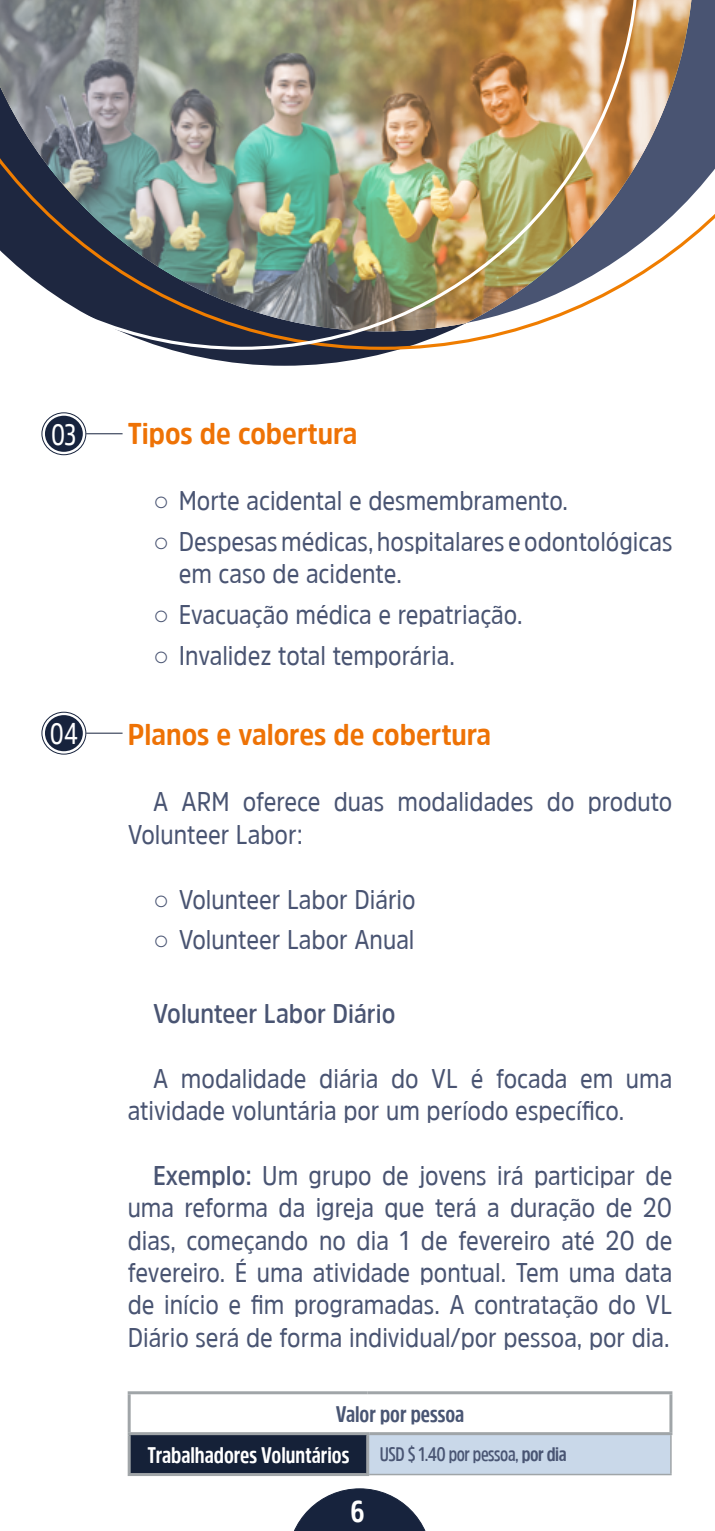
<style>
.page{position:relative;width:715px;height:1531px;background:#fff}
.page>*{position:absolute;margin:0;border:0;box-sizing:border-box;transform-origin:0 0}
.t1{font:700 30px "Amsi Pro Narw";color:#ee7205}
.t2{font:30px "Amsi Pro Cond";color:#fff}
.t3{font:700 30px "Amsi Pro Cond";color:#fff}
.t4{font:27px/32.4px "Amsi Pro Narw";color:#495472}
.t5{font:600 27px "Amsi Pro Narw";color:#495472}
.t6{font:700 22.5px "Amsi Pro Cond";color:#fff}
.t7{font:700 22.5px "Amsi Pro Cond";color:#495573}
.t8{font:600 19.5px "Amsi Pro Cond";letter-spacing:-.02em;color:#495573}
.s1{font-family:"Arial";font-weight:900}
.s2{font-weight:600}
.s3{font-weight:700}
</style>
<div class="page">
<svg style="left:294px;top:1488px;width:132px;height:43px"></svg>
<svg style="left:172px;top:350px;width:225px;height:16px;fill:#1e2740"></svg>
<svg style="left:693px;top:0;width:21px;height:238px"></svg>
<div style="left:129px;top:1433px;width:238px;height:41px;background:#152138"></div>
<div style="left:367px;top:1433px;width:303px;height:41px;background:#c9d8e9"></div>
<hr style="left:128px;top:1391px;width:239px;height:3px;background:#a0a5a8">
<hr style="left:128px;top:1394px;width:3px;height:38px;background:#a0a5a8">
<hr style="left:367px;top:1391px;width:305px;height:3px;background:#a0a5a8">
<hr style="left:669px;top:1394px;width:3px;height:38px;background:#a0a5a8">
<hr style="left:369px;top:1432px;width:303px;height:3px;background:#a0a5a8">
<hr style="left:128px;top:1432px;width:241px;height:3px;background:#a0a5a8">
<hr style="left:128px;top:1435px;width:3px;height:38px;background:#a0a5a8">
<hr style="left:366px;top:1435px;width:3px;height:38px;background:#a0a5a8">
<hr style="left:128px;top:1473px;width:241px;height:3px;background:#a0a5a8">
<hr style="left:670px;top:1435px;width:1px;height:39px;background:#a0a5a8">
<hr style="left:369px;top:1474px;width:302px;height:1px;background:#a0a5a8">
<svg style="left:119px;top:331px;width:398px;height:19px"></svg>
<img style="left:0;top:0;width:693px;height:331px">
<hr style="left:86px;top:433px;width:36px;height:1px;background:#17233d">
<div style="left:42px;top:412px;width:44px;height:43px;border:1px solid #17233d;border-radius:50%"></div>
<div style="left:45px;top:416px;width:38px;height:36px;background:#17233d;border-radius:50%"></div>
<hr style="left:86px;top:733px;width:36px;height:1px;background:#17233d">
<div style="left:42px;top:712px;width:44px;height:42px;border:1px solid #17233d;border-radius:50%"></div>
<div style="left:45px;top:715px;width:38px;height:36px;background:#17233d;border-radius:50%"></div>
<p class="t2" style="left:51px;top:413px;width:27px">03</p>
<p class="t2" style="left:50px;top:713px;width:29px">04</p>
<p class="t1" style="left:128px;top:412px;width:231px">Tipos de cobertura</p>
<p class="t4" style="left:153px;top:484px;width:416px"><span class="s1">○</span> Morte acidental e desmembramento.</p>
<p class="t4" style="left:179px;top:524px;width:495px;text-indent:-26px"><span class="s1">○</span> Despesas médicas, hospitalares e odontológicas em caso de acidente.</p>
<p class="t4" style="left:153px;top:598px;width:371px"><span class="s1">○</span> Evacuação médica e repatriação.</p>
<p class="t4" style="left:153px;top:639px;width:303px"><span class="s1">○</span> Invalidez total temporária.</p>
<p class="t1" style="left:128px;top:714px;width:365px">Planos e valores de cobertura</p>
<p class="t4" style="left:128px;top:785px;width:546px;text-indent:26px">A ARM oferece duas modalidades do produto<br>Volunteer Labor:</p>
<p class="t4" style="left:153px;top:882px;width:264px"><span class="s1">○</span> Volunteer Labor Diário</p>
<p class="t4" style="left:153px;top:923px;width:263px"><span class="s1">○</span> Volunteer Labor Anual</p>
<p class="t5" style="left:153px;top:995px;width:244px">Volunteer Labor Diário</p>
<p class="t4" style="left:128px;top:1061px;width:546px;text-indent:26px">A modalidade diária do VL é focada em uma atividade voluntária por um período específico.</p>
<p class="t4" style="left:128px;top:1158px;width:546px;text-align:justify;text-indent:26px"><span class="s2">Exemplo:</span> Um grupo de jovens irá participar de uma reforma da igreja que terá a duração de 20 dias, começando no dia 1 de fevereiro até 20 de fevereiro. É uma atividade pontual. Tem uma data de início e fim programadas. A contratação do VL Diário será de forma individual/por pessoa, por dia.</p>
<p class="t7" style="left:335px;top:1398px;width:130px">Valor por pessoa</p>
<p class="t6" style="left:147px;top:1439px;width:203px">Trabalhadores Voluntários</p>
<p class="t8" style="left:379px;top:1441px;width:188px">USD $ 1.40 por pessoa, <span class="s3">por dia</span></p>
<p class="t3" style="left:350px;top:1490px;width:16px">6</p>
</div>
